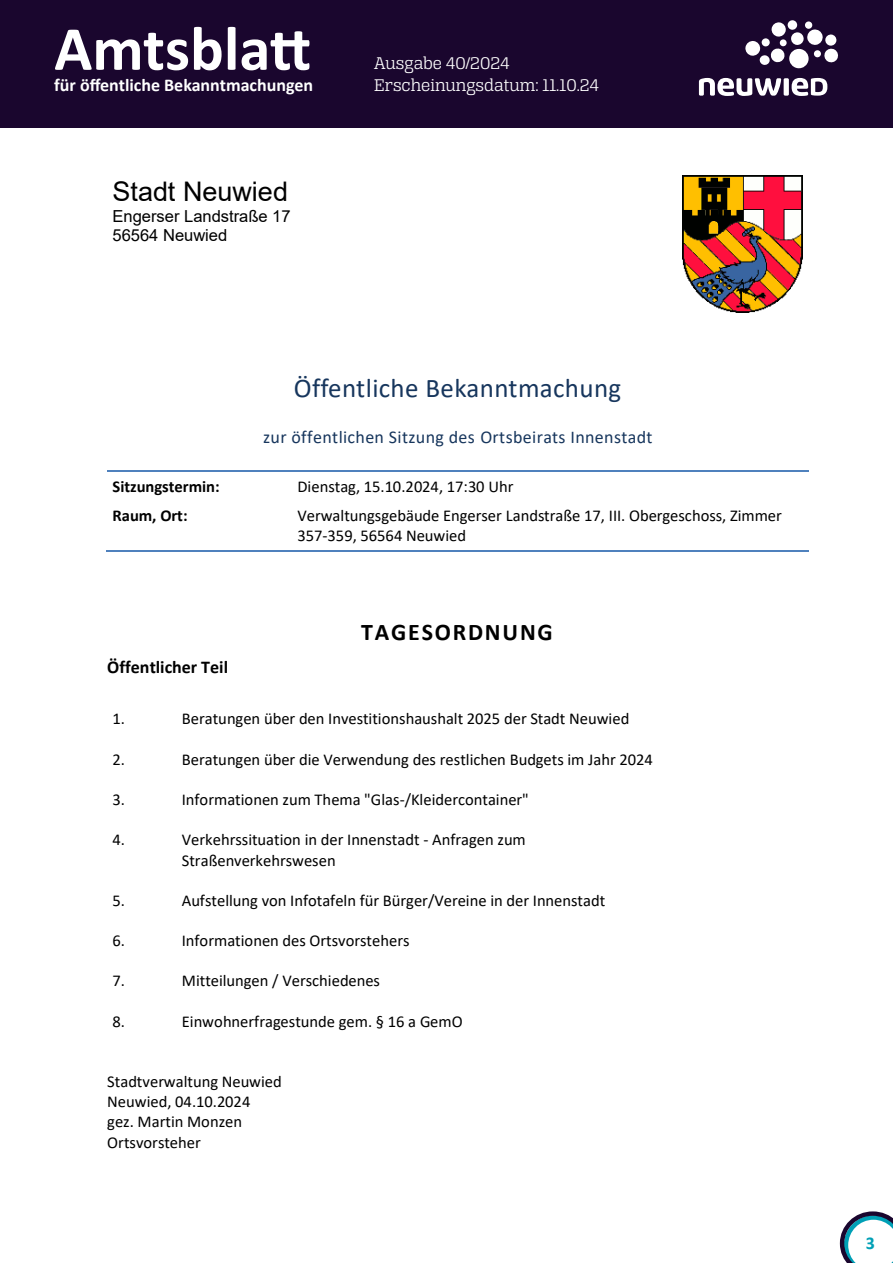
<style>
.page{position:relative;width:893px;height:1263px;background:#fff}
.page>*{position:absolute;margin:0;border:0;box-sizing:border-box;transform-origin:0 0}
.t1{font:700 63px "Calibri";color:#fff}
.t2{font:27px "Calibri";letter-spacing:.015em;color:#17365d}
.t3{font:27px "Arial";color:#000}
.t4{font:700 24px "Calibri";letter-spacing:.075em;color:#000}
.t5{font:18px "Calibri";letter-spacing:.02em;color:#17365d}
.t6{font:18px/21.6px "Alianza Slab 300";color:#fff}
.t7{font:700 18px "Calibri";color:#fff}
.t8{font:700 18px "Calibri";color:#000}
.t9{font:700 18px "Calibri";color:#00a0b6}
.t10{font:16.5px/20.1px "Calibri";color:#000}
.t11{font:16.5px/18.9px "Arial";color:#000}
.t12{font:700 16.5px "Calibri";color:#000}
</style>
<div class="page">
<svg style="left:840px;top:1211px;width:53px;height:52px"></svg>
<div style="left:0;top:0;width:893px;height:128px;background:#1a062e"></div>
<svg style="left:745px;top:22px;width:93px;height:47px"></svg>
<div style="left:787px;top:20px;width:10px;height:10px;background:#fff;border-radius:50%"></div>
<svg style="left:699px;top:78px;width:128px;height:18px"></svg>
<hr style="left:107px;top:470px;width:185px;height:2px;background:#4f81bd">
<hr style="left:294px;top:470px;width:515px;height:2px;background:#4f81bd">
<hr style="left:106px;top:550px;width:186px;height:1px;background:#4f81bd">
<hr style="left:293px;top:550px;width:516px;height:1px;background:#4f81bd">
<img style="left:682px;top:175px;width:120px;height:138px">
<h1 class="t1" style="left:54px;top:4px;width:258px">Amtsblatt</h1>
<p class="t7" style="left:54px;top:73px;width:260px">für öffentliche Bekanntmachungen</p>
<h2 class="t3" style="left:112px;top:173px;width:177px">Stadt Neuwied</h2>
<p class="t11" style="left:112px;top:206px;width:180px">Engerser Landstraße 17<br>56564 Neuwied</p>
<p class="t6" style="left:374px;top:53px;width:227px">Ausgabe 40/2024<br>Erscheinungsdatum: 11.10.24</p>
<h2 class="t2" style="left:294px;top:369px;width:329px">Öffentliche Bekanntmachung</h2>
<p class="t5" style="left:263px;top:424px;width:391px">zur öffentlichen Sitzung des Ortsbeirats Innenstadt</p>
<p class="t12" style="left:112px;top:475px;width:109px">Sitzungstermin:</p>
<p class="t10" style="left:297px;top:476px;width:218px">Dienstag, 15.10.2024, 17:30 Uhr</p>
<p class="t12" style="left:112px;top:504px;width:77px">Raum, Ort:</p>
<p class="t10" style="left:297px;top:505px;width:486px">Verwaltungsgebäude Engerser Landstraße 17, III. Obergeschoss, Zimmer<br>357-359, 56564 Neuwied</p>
<p class="t8" style="left:107px;top:654px;width:122px">Öffentlicher Teil</p>
<h3 class="t4" style="left:361px;top:615px;width:193px">TAGESORDNUNG</h3>
<p class="t10" style="left:112px;top:708px;width:14px">1.</p>
<p class="t10" style="left:182px;top:708px;width:449px">Beratungen über den Investitionshaushalt 2025 der Stadt Neuwied</p>
<p class="t10" style="left:112px;top:749px;width:14px">2.</p>
<p class="t10" style="left:182px;top:749px;width:473px">Beratungen über die Verwendung des restlichen Budgets im Jahr 2024</p>
<p class="t10" style="left:112px;top:789px;width:14px">3.</p>
<p class="t10" style="left:182px;top:789px;width:349px">Informationen zum Thema "Glas-/Kleidercontainer"</p>
<p class="t10" style="left:112px;top:829px;width:14px">4.</p>
<p class="t10" style="left:182px;top:829px;width:345px">Verkehrssituation in der Innenstadt - Anfragen zum<br>Straßenverkehrswesen</p>
<p class="t10" style="left:112px;top:890px;width:14px">5.</p>
<p class="t10" style="left:182px;top:890px;width:425px">Aufstellung von Infotafeln für Bürger/Vereine in der Innenstadt</p>
<p class="t10" style="left:112px;top:930px;width:14px">6.</p>
<p class="t10" style="left:182px;top:930px;width:229px">Informationen des Ortsvorstehers</p>
<p class="t10" style="left:112px;top:970px;width:14px">7.</p>
<p class="t10" style="left:182px;top:970px;width:200px">Mitteilungen / Verschiedenes</p>
<p class="t10" style="left:112px;top:1011px;width:14px">8.</p>
<p class="t10" style="left:182px;top:1011px;width:282px">Einwohnerfragestunde gem. § 16 a GemO</p>
<p class="t10" style="left:107px;top:1071px;width:176px">Stadtverwaltung Neuwied<br>Neuwied, 04.10.2024<br>gez. Martin Monzen<br>Ortsvorsteher</p>
<p class="t9" style="left:866px;top:1230px;width:11px">3</p>
</div>
